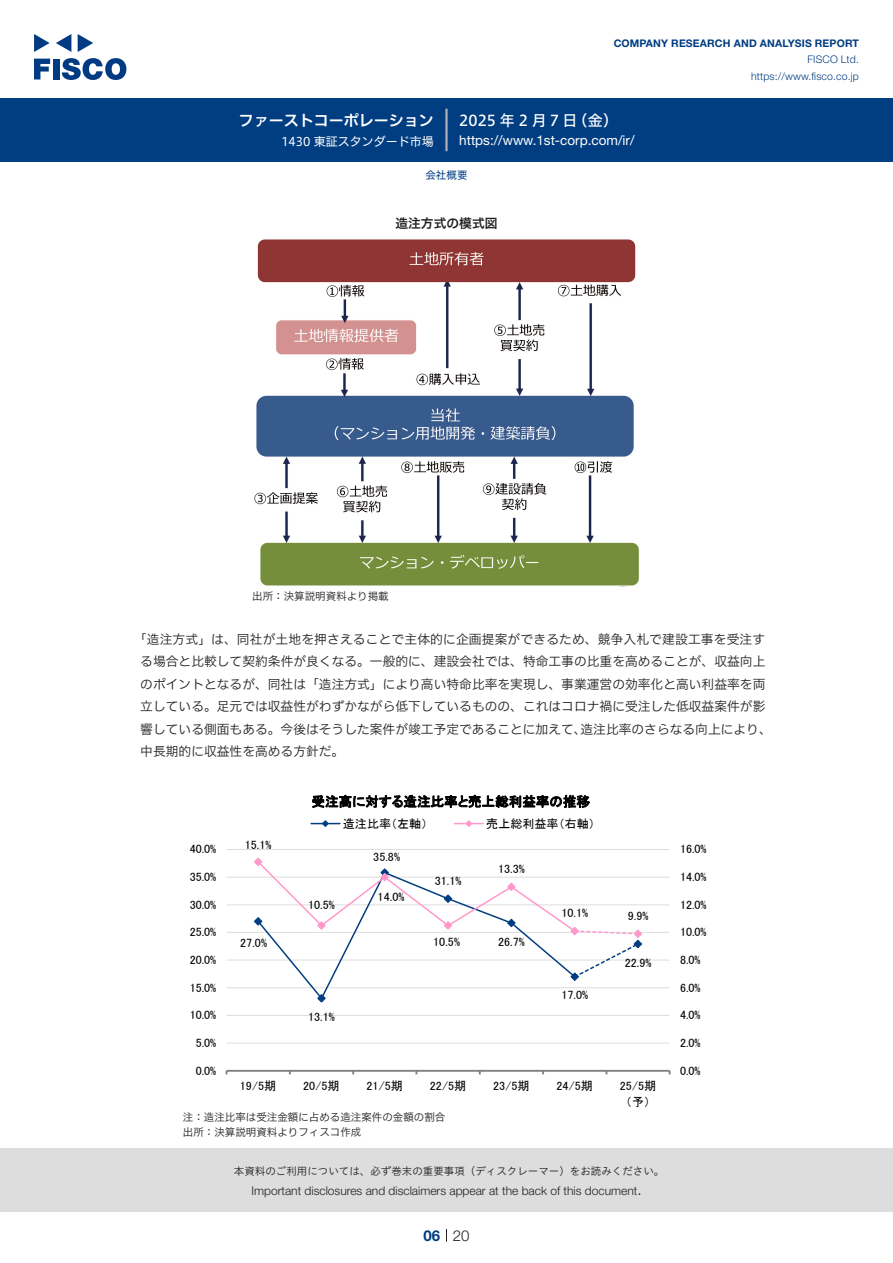
<style>
.page{position:relative;width:893px;height:1263px;background:#fff}
.page>*{position:absolute;margin:0;border:0;box-sizing:border-box;transform-origin:0 0}
.t1{font:15px "Hiragino UD Sans F Std N W6";color:#fff}
.t2{font:15px "Hiragino UD Sans F Std N W5";letter-spacing:.21em;color:#fff}
.t3{font:300 15px "Helvetica Neue LT Std";color:#231f20}
.t4{font:700 15px "Helvetica Neue LT Std";color:#003d81}
.t5{font:13.5px "Helvetica Neue LT Std";color:#fff}
.t6{font:13.5px "MS P Gothic";color:#000}
.本文3mm{font:12.75px/22.5px "Hiragino UD Sans F Std N W3";color:#231f20}
.チャートタイトル{font:12.75px "Hiragino UD Sans F Std N W6";color:#231f20}
.t7{font:12px "MS P Gothic";letter-spacing:.005em;color:#000}
.t8{font:300 12px "Helvetica Neue LT Std";color:#231f20}
.t9{font:12px "Hiragino UD Sans F Std N W4";color:#fff}
.表組み基本スタイル{font:10.5px "Hiragino UD Sans F Std N W3";color:#231f20}
.t10{font:10.5px "Hiragino UD Sans Std W3";color:#231f20}
.t11{font:700 10.5px "Helvetica Neue LT Std";letter-spacing:.015em;color:#003d81}
.t12{font:300 10.5px/16.5px "Helvetica Neue LT Std";letter-spacing:.015em;color:#003d81;text-align:right}
.ヘッダー{font:10.5px "Hiragino UD Sans F Std N W4";color:#003d81}
</style>
<div class="page">
<div style="left:0;top:1148px;width:893px;height:64px;background:#ddd"></div>
<svg style="left:34px;top:59px;width:16px;height:20px"></svg>
<div style="left:53px;top:59px;width:6px;height:20px;background:#003a83"></div>
<svg style="left:62px;top:58px;width:64px;height:22px"></svg>
<svg style="left:34px;top:34px;width:16px;height:18px"></svg>
<svg style="left:78px;top:34px;width:15px;height:18px"></svg>
<svg style="left:56px;top:34px;width:15px;height:18px"></svg>
<div style="left:0;top:98px;width:893px;height:64px;background:#003d81"></div>
<hr style="left:445px;top:109px;width:3px;height:42px;background:#b5b5b6">
<svg style="left:446px;top:1229px;width:1px;height:13px"></svg>
<img style="left:254px;top:239px;width:385px;height:348px">
<hr style="left:227px;top:1043px;width:443px;height:1px;background:#ddd">
<hr style="left:227px;top:1015px;width:443px;height:1px;background:#ddd">
<hr style="left:227px;top:987px;width:443px;height:1px;background:#ddd">
<hr style="left:227px;top:960px;width:443px;height:1px;background:#ddd">
<hr style="left:227px;top:932px;width:443px;height:1px;background:#ddd">
<hr style="left:227px;top:904px;width:443px;height:1px;background:#ddd">
<hr style="left:227px;top:877px;width:443px;height:1px;background:#ddd">
<hr style="left:227px;top:849px;width:443px;height:1px;background:#ddd">
<hr style="left:227px;top:1070px;width:443px;height:2px;background:#808080">
<svg style="left:253px;top:857px;width:390px;height:146px"></svg>
<svg style="left:311px;top:820px;width:29px;height:7px"></svg>
<svg style="left:454px;top:820px;width:29px;height:7px"></svg>
<p class="t1" style="left:239px;top:109px;width:197px">ファーストコーポレーション</p>
<p class="t9" style="left:281px;top:132px;width:154px">1430 東証スタンダード市場</p>
<p class="t11" style="left:614px;top:37px;width:247px">COMPANY RESEARCH AND ANALYSIS REPORT</p>
<p class="t12" style="left:751px;top:51px;width:109px">FISCO Ltd. https://www.fisco.co j p.</p>
<p class="t2" style="left:459px;top:109px;width:120px">2025年2月7日</p>
<p class="t2" style="left:573px;top:109px;width:47px">（金(</p>
<p class="t5" style="left:459px;top:132px;width:177px">https://www.1st-corp.com /i r/</p>
<p class="ヘッダー" style="left:425px;top:167px;width:43px">会社概要</p>
<p class="チャートタイトル" style="left:395px;top:214px;width:103px">造注方式の模式図</p>
<p class="表組み基本スタイル" style="left:252px;top:588px;width:138px">出所：決算説明資料より掲載</p>
<p class="本文3mm" style="left:134px;top:627px;width:633px">「造注方式」は、同社が土地を押さえることで主体的に企画提案ができるため、競争入札で建設工事を受注す</p>
<p class="本文3mm" style="left:140px;top:649px;width:627px">る場合と比較して契約条件が良くなる。一般的に、建設会社では、特命工事の比重を高めることが、収益向上</p>
<p class="本文3mm" style="left:140px;top:672px;width:627px">のポイントとなるが、同社は「造注方式」により高い特命比率を実現し、事業運営の効率化と高い利益率を両</p>
<p class="本文3mm" style="left:140px;top:694px;width:627px">立している。足元では収益性がわずかながら低下しているものの、これはコロナ禍に受注した低収益案件が影</p>
<p class="本文3mm" style="left:580px;top:717px;width:193px">造注比率のさらなる向上により、</p>
<p class="本文3mm" style="left:140px;top:717px;width:448px">響している側面もある。今後はそうした案件が竣工予定であることに加えて、中長期的に収益性を高める方針だ。</p>
<p class="t7" style="left:190px;top:843px;width:28px">40.0%</p>
<p class="t7" style="left:190px;top:871px;width:28px">35.0%</p>
<p class="t7" style="left:190px;top:898px;width:28px">30.0%</p>
<p class="t7" style="left:190px;top:926px;width:28px">25.0%</p>
<p class="t7" style="left:190px;top:954px;width:28px">20.0%</p>
<p class="t7" style="left:190px;top:981px;width:28px">15.0%</p>
<p class="t7" style="left:190px;top:1009px;width:28px">10.0%</p>
<p class="t7" style="left:196px;top:1037px;width:22px">5.0%</p>
<p class="t7" style="left:196px;top:1064px;width:22px">0.0%</p>
<p class="t7" style="left:245px;top:839px;width:28px">15.1%</p>
<p class="t7" style="left:240px;top:937px;width:28px">27.0%</p>
<p class="t7" style="left:240px;top:1080px;width:38px">19/5期</p>
<p class="t6" style="left:311px;top:795px;width:280px">受注高に対する造注比率と売上総利益率の推移</p>
<p class="t7" style="left:486px;top:817px;width:110px">売上総利益率（右軸(</p>
<p class="t7" style="left:343px;top:817px;width:86px">造注比率（左軸）</p>
<p class="t7" style="left:308px;top:898px;width:28px">10.5%</p>
<p class="t7" style="left:308px;top:1010px;width:28px">13.1%</p>
<p class="t7" style="left:303px;top:1080px;width:38px">20/5期</p>
<p class="t7" style="left:373px;top:851px;width:28px">35.8%</p>
<p class="t7" style="left:378px;top:890px;width:28px">14.0%</p>
<p class="t7" style="left:435px;top:874px;width:28px">31.1%</p>
<p class="t7" style="left:433px;top:936px;width:28px">10.5%</p>
<p class="t7" style="left:498px;top:862px;width:28px">13.3%</p>
<p class="t7" style="left:498px;top:935px;width:28px">26.7%</p>
<p class="t7" style="left:561px;top:907px;width:28px">10.1%</p>
<p class="t7" style="left:561px;top:989px;width:28px">17.0%</p>
<p class="t7" style="left:366px;top:1080px;width:38px">21/5期</p>
<p class="t7" style="left:430px;top:1080px;width:38px">22/5期</p>
<p class="t7" style="left:493px;top:1080px;width:38px">23/5期</p>
<p class="t7" style="left:556px;top:1080px;width:38px">24/5期</p>
<p class="表組み基本スタイル" style="left:183px;top:1109px;width:264px">注：造注比率は受注金額に占める造注案件の金額の割合</p>
<p class="表組み基本スタイル" style="left:183px;top:1124px;width:180px">出所：決算説明資料よりフィスコ作成</p>
<p class="t7" style="left:628px;top:909px;width:22px">9.9%</p>
<p class="t7" style="left:625px;top:956px;width:28px">22.9%</p>
<p class="t7" style="left:620px;top:1080px;width:38px">25/5期</p>
<p class="t7" style="left:626px;top:1095px;width:26px">予（ (</p>
<p class="t10" style="left:234px;top:1163px;width:432px">本資料のご利用については、必ず巻末の重要事項（ディスクレーマー）をお読みください。</p>
<p class="t3" style="left:637px;top:1180px;width:6px">.</p>
<p class="t8" style="left:251px;top:1183px;width:387px">Important disclosures and disclaimers appear at the back of this document</p>
<p class="t4" style="left:423px;top:1226px;width:18px">06</p>
<p class="t3" style="left:453px;top:1226px;width:18px">20</p>
<p class="t7" style="left:680px;top:843px;width:28px">16.0%</p>
<p class="t7" style="left:680px;top:871px;width:28px">14.0%</p>
<p class="t7" style="left:680px;top:898px;width:28px">12.0%</p>
<p class="t7" style="left:680px;top:926px;width:28px">10.0%</p>
<p class="t7" style="left:680px;top:954px;width:22px">8.0%</p>
<p class="t7" style="left:680px;top:981px;width:22px">6.0%</p>
<p class="t7" style="left:680px;top:1009px;width:22px">4.0%</p>
<p class="t7" style="left:680px;top:1037px;width:22px">2.0%</p>
<p class="t7" style="left:680px;top:1064px;width:22px">0.0%</p>
</div>
